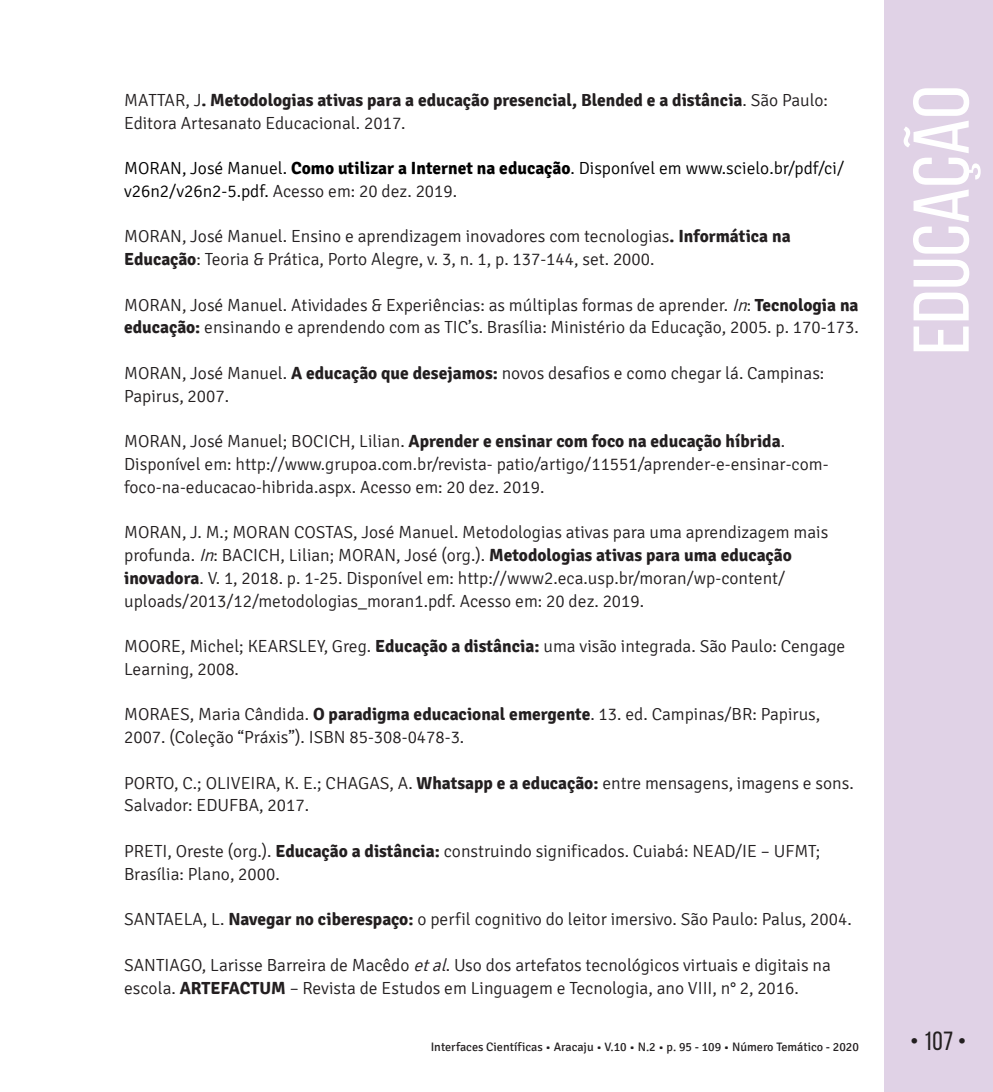
<style>
.page{position:relative;width:993px;height:1092px;background:#fff}
.page>*{position:absolute;margin:0;border:0;box-sizing:border-box;transform-origin:0 0}
.t1{font:78.75px "Bebas Neue";color:#fff;scale:1.09 1}
.t2{font:26.25px "Bebas Neue";color:#231f20}
.TEXTO{font:300 17.5px/22.8px "Signika";color:#231f20}
.TEXTO-2{font:300 17.5px/22.8px "Signika";color:#000}
.TEXTO-3{font:700 17.5px/22.8px "Signika";color:#231f20}
.t3{font:12.25px "Signika";color:#231f20}
.s1{font-weight:300}
.s2{font-weight:700}
.s3{color:#231f20}
.s4{font-style:italic}
</style>
<div class="page">
<div style="left:883px;top:0;width:109px;height:1091px;background:#e0d2e6"></div>
<p class="TEXTO-3" style="left:124px;top:89px;width:705px"><span class="s1">MATTAR, J</span>. Metodologias ativas para a educação presencial, Blended e a distância<span class="s1">. São Paulo:<br>Editora Artesanato Educacional. 2017.</span></p>
<p class="TEXTO-2" style="left:124px;top:157px;width:721px">MORAN, José Manuel. <span class="s2">Como utilizar a Internet na educação</span>. Disponível em www.scielo.br/pdf/ci/ v26n2/v26n2-5.pdf. <span class="s3">Acesso em: 20 dez. 2019.</span></p>
<p class="TEXTO" style="left:124px;top:225px;width:667px">MORAN, José Manuel. Ensino e aprendizagem inovadores com tecnologias<span class="s2">. Informática na<br>Educação</span>: Teoria &amp; Prática, Porto Alegre, v. 3, n. 1, p. 137-144, set. 2000.</p>
<p class="TEXTO" style="left:124px;top:294px;width:736px">MORAN, José Manuel. Atividades &amp; Experiências: as múltiplas formas de aprender. <span class="s4">In</span>: <span class="s2">Tecnologia na educação:</span> ensinando e aprendendo com as TIC’s. Brasília: Ministério da Educação, 2005. p. 170-173.</p>
<p class="TEXTO" style="left:124px;top:362px;width:701px">MORAN, José Manuel. <span class="s2">A educação que desejamos:</span> novos desafios e como chegar lá. Campinas:<br>Papirus, 2007.</p>
<p class="TEXTO" style="left:124px;top:430px;width:705px">MORAN, José Manuel; BOCICH, Lilian. <span class="s2">Aprender e ensinar com foco na educação híbrida</span>.<br>Disponível em: http://www.grupoa.com.br/revista- patio/artigo/11551/aprender-e-ensinar-com&shy;foco-na-educacao-hibrida.aspx. Acesso em: 20 dez. 2019.</p>
<p class="TEXTO" style="left:124px;top:521px;width:705px">MORAN, J. M.; MORAN COSTAS, José Manuel. Metodologias ativas para uma aprendizagem mais profunda. <span class="s4">In</span>: BACICH, Lilian; MORAN, José (org.). <span class="s2">Metodologias ativas para uma educação inovadora</span>. V. 1, 2018. p. 1-25. Disponível em: http://www2.eca.usp.br/moran/wp-content/ uploads/2013/12/metodologias_moran1.pdf. Acesso em: 20 dez. 2019.</p>
<p class="TEXTO" style="left:124px;top:635px;width:722px">MOORE, Michel; KEARSLEY, Greg. <span class="s2">Educação a distância:</span> uma visão integrada. São Paulo: Cengage<br>Learning, 2008.</p>
<p class="TEXTO" style="left:124px;top:703px;width:697px">MORAES, Maria Cândida. <span class="s2">O paradigma educacional emergente</span>. 13. ed. Campinas/BR: Papirus,<br>2007. (Coleção “Práxis”). ISBN 85-308-0478-3.</p>
<p class="TEXTO" style="left:124px;top:771px;width:731px">PORTO, C.; OLIVEIRA, K. E.; CHAGAS, A. <span class="s2">Whatsapp e a educação:</span> entre mensagens, imagens e sons.<br>Salvador: EDUFBA, 2017.</p>
<p class="TEXTO" style="left:124px;top:840px;width:697px">PRETI, Oreste (org.). <span class="s2">Educação a distância:</span> construindo significados. Cuiabá: NEAD/IE – UFMT;<br>Brasília: Plano, 2000.</p>
<p class="TEXTO" style="left:124px;top:908px;width:729px">SANTAELA, L. <span class="s2">Navegar no ciberespaço:</span> o perfil cognitivo do leitor imersivo. São Paulo: Palus, 2004.</p>
<p class="TEXTO" style="left:124px;top:953px;width:708px">SANTIAGO, Larisse Barreira de Macêdo <span class="s4">etal</span>. Uso dos artefatos tecnológicos virtuais e digitais na escola. <span class="s2">ARTEFACTUM</span> – Revista de Estudos em Linguagem e Tecnologia, ano VIII, n° 2, 2016.</p>
<h1 class="t1" style="left:898px;top:355px;width:248px;rotate:-90deg">EDUCAÇÃO</h1>
<p class="t3" style="left:430px;top:1040px;width:429px">Interfaces Científicas • Aracaju • V.10 • N.2 • p. 95 - 109 • Número Temático - 2020</p>
<h2 class="t2" style="left:909px;top:1026px;width:58px">• 107 •</h2>
</div>
